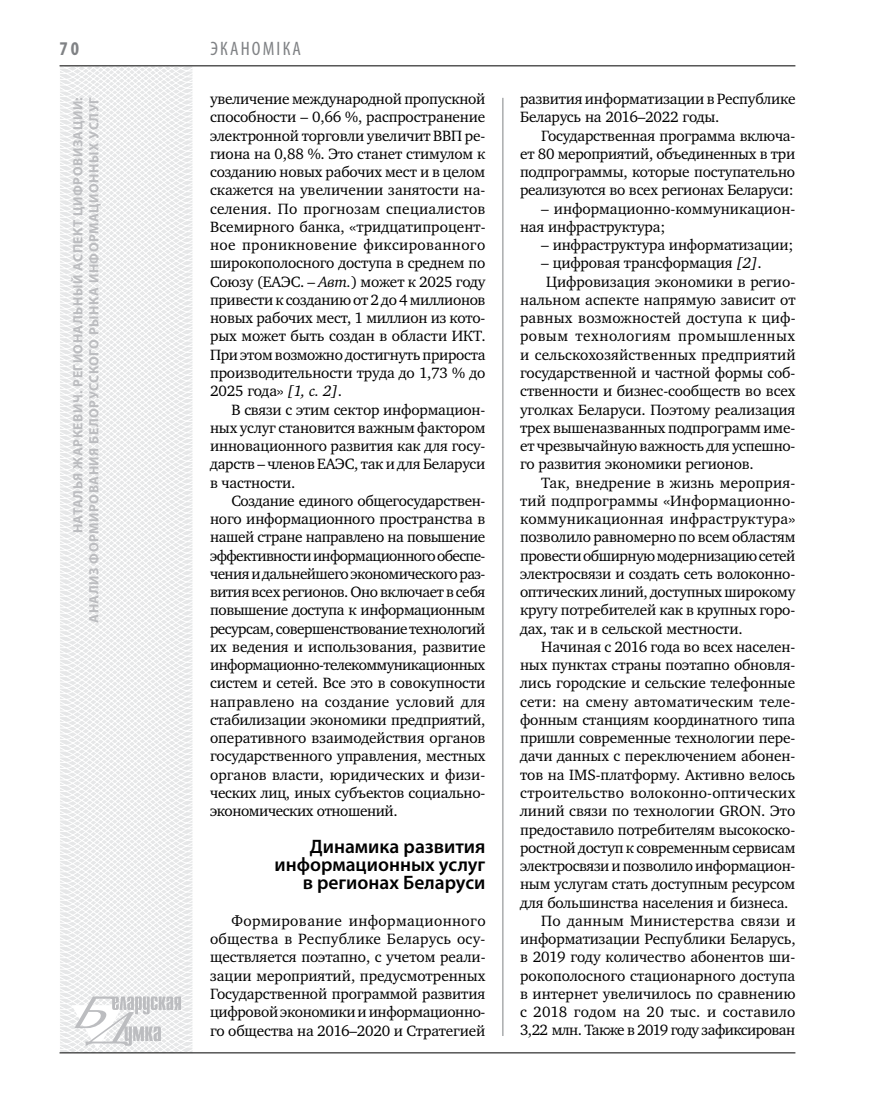
<style>
.page{position:relative;width:872px;height:1106px;background:#fff}
.page>*{position:absolute;margin:0;border:0;box-sizing:border-box;transform-origin:0 0}
.t1{font:600 19.5px/18.3px "Myriad Pro";color:#000;text-align:right}
.t2{font:condensed 19.5px "Myriad Pro";letter-spacing:.11em;color:#808285}
.t3{font:700 condensed 19.5px "Myriad Pro";color:#808285}
.t4{font:15.3px/18.3px "Charter C";letter-spacing:-.01em;color:#000;text-align:justify}
.t5{font:15.3px "Charter C";letter-spacing:.015em;color:#000}
.t6{font:15.3px "Charter C";letter-spacing:.01em;color:#000}
.t7{font:15.3px "Charter C";letter-spacing:.02em;color:#000}
.t8{font:15.3px "Charter C";letter-spacing:-.035em;color:#000}
.t9{font:15.3px "Charter C";letter-spacing:-.03em;color:#000}
.t10{font:15.3px "Charter C";letter-spacing:.03em;color:#000}
.t11{font:700 13.5px/16.2px "Myriad Pro";letter-spacing:.04em;color:#bcbdc0;text-align:right}
.s1{font-style:italic}
</style>
<div class="page">
<svg style="left:59px;top:65px;width:192px;height:989px"></svg>
<hr style="left:502px;top:98px;width:1px;height:938px;background:#808285">
<hr style="left:60px;top:1052px;width:735px;height:1px;background:#000">
<svg style="left:71px;top:996px;width:110px;height:53px"></svg>
<hr style="left:60px;top:65px;width:735px;height:1px;background:#000">
<p class="t3" style="left:60px;top:37px;width:21px">70</p>
<p class="t11" style="left:69px;top:622px;width:527px;rotate:-90deg">Наталья Жаркевич. Региональный аспект цифровизации:<br>анализ формирования белорусского рынка информационных услуг</p>
<p class="t2" style="left:210px;top:37px;width:42px">Эканом</p>
<p class="t2" style="left:276px;top:37px;width:26px">іка</p>
<p class="t4" style="left:210px;top:90px;width:277px">увеличение международной пропускной способности – 0,66 %, распространение электронной торговли увеличит ВВП ре&shy;гиона на 0,88 %. Это станет стимулом к созданию новых рабочих мест и в целом скажется на увеличении занятости на&shy;селения. По прогнозам специалистов Всемирного банка, «тридцатипроцент&shy;ное проникновение фиксированного широкополосного доступа в среднем по Союзу (ЕАЭС. – <span class="s1">Авт.</span>) может к 2025 году привести к созданию от 2 до 4 миллионов новых рабочих мест, 1 миллион из кото&shy;рых может быть создан в области ИКТ.<br>При этом возможно достигнуть прироста производительности труда до 1,73 % до 2025 года» <span class="s1">[1, с. 2]</span>.</p>
<p class="t4" style="left:210px;top:400px;width:277px;text-indent:21px">В связи с этим сектор информацион&shy;ных услуг становится важным фактором инновационного развития как для госу&shy;дарств – членов ЕАЭС, так и для Беларуси в частности.</p>
<p class="t4" style="left:210px;top:491px;width:277px;text-indent:21px">Создание единого общегосударствен&shy;ного информационного пространства в нашей стране направлено на повышение эффективности информационного обеспе&shy;чения и дальнейшего экономического раз&shy;вития всех регионов. Оно включает в себя повышение доступа к информационным ресурсам, совершенствование технологий их ведения и использования, развитие информационно-телекоммуникационных систем и сетей. Все это в совокупности направлено на создание условий для стабилизации экономики предприятий, оперативного взаимодействия органов государственного управления, местных органов власти, юридических и физи&shy;ческих лиц, иных субъектов социально&shy;экономических отношений.</p>
<p class="t1" style="left:274px;top:836px;width:212px">Динамика развития информационных услуг в регионах Беларуси</p>
<p class="t4" style="left:210px;top:911px;width:277px;text-indent:21px">Формирование информационного общества в Республике Беларусь осу&shy;ществляется поэтапно, с учетом реали&shy;зации мероприятий, предусмотренных Государственной программой развития цифровой экономики иинформационно&shy;го общества на 2016–2020 и Стратегией</p>
<p class="t4" style="left:520px;top:90px;width:277px">развития информатизации в Республике<br>Беларусь на 2016–2022 годы.</p>
<p class="t4" style="left:520px;top:126px;width:277px;text-indent:21px">Государственная программа включа&shy;ет 80 мероприятий, объединенных в три подпрограммы, которые поступательно реализуются во всех регионах Беларуси:</p>
<p class="t4" style="left:520px;top:199px;width:275px;text-indent:21px">– информационно-коммуникацион&shy;ная инфраструктура;</p>
<p class="t4" style="left:541px;top:236px;width:254px">– инфраструктура информатизации;</p>
<p class="t4" style="left:541px;top:254px;width:222px">– цифровая трансформация <span class="s1">[2]</span>.</p>
<p class="t4" style="left:546px;top:272px;width:251px">Цифровизация экономики в регио-</p>
<p class="t4" style="left:520px;top:291px;width:277px">нальном аспекте напрямую зависит от</p>
<p class="t6" style="left:520px;top:309px;width:277px">равных возможностей доступа к циф-</p>
<p class="t10" style="left:520px;top:328px;width:277px">ровым технологиям промышленных</p>
<p class="t6" style="left:520px;top:346px;width:277px">и сельскохозяйственных предприятий</p>
<p class="t4" style="left:520px;top:364px;width:277px">государственной и частной формы соб-</p>
<p class="t4" style="left:520px;top:382px;width:277px">ственности и бизнес-сообществ во всех</p>
<p class="t4" style="left:520px;top:400px;width:277px">уголках Беларуси. Поэтому реализация</p>
<p class="t4" style="left:520px;top:418px;width:277px">трех вышеназванных подпрограмм име-</p>
<p class="t4" style="left:520px;top:437px;width:277px">ет чрезвычайную важность для успешно-</p>
<p class="t4" style="left:520px;top:455px;width:235px">го развития экономики регионов.</p>
<p class="t6" style="left:541px;top:474px;width:256px">Так, внедрение в жизнь мероприя-</p>
<p class="t4" style="left:520px;top:491px;width:277px">тий подпрограммы «Информационно-</p>
<p class="t5" style="left:520px;top:510px;width:277px">коммуникационная инфраструктура»</p>
<p class="t4" style="left:520px;top:528px;width:277px">позволило равномерно по всем областям</p>
<p class="t9" style="left:520px;top:547px;width:277px">провести обширную модернизацию сетей</p>
<p class="t4" style="left:520px;top:564px;width:277px">электросвязи и создать сеть волоконно-</p>
<p class="t4" style="left:520px;top:583px;width:277px">оптических линий, доступных широкому</p>
<p class="t4" style="left:520px;top:601px;width:277px">кругу потребителей как в крупных горо-</p>
<p class="t4" style="left:520px;top:619px;width:224px">дах, так и в сельской местности.</p>
<p class="t4" style="left:541px;top:637px;width:255px">Начиная с 2016 года во всех населен-</p>
<p class="t4" style="left:520px;top:656px;width:277px">ных пунктах страны поэтапно обновля-</p>
<p class="t4" style="left:520px;top:674px;width:277px">лись городские и сельские телефонные</p>
<p class="t5" style="left:520px;top:693px;width:277px">сети: на смену автоматическим теле-</p>
<p class="t4" style="left:520px;top:710px;width:277px">фонным станциям координатного типа</p>
<p class="t4" style="left:520px;top:729px;width:277px">пришли современные технологии пере-</p>
<p class="t4" style="left:520px;top:747px;width:277px">дачи данных с переключением абонен-</p>
<p class="t4" style="left:520px;top:765px;width:277px">тов на IMS-платформу. Активно велось</p>
<p class="t5" style="left:520px;top:784px;width:277px">строительство волоконно-оптических</p>
<p class="t4" style="left:520px;top:802px;width:277px">линий связи по технологии GRON. Это</p>
<p class="t4" style="left:520px;top:820px;width:277px">предоставило потребителям высокоско-</p>
<p class="t4" style="left:520px;top:838px;width:277px">ростной доступ к современным сервисам</p>
<p class="t4" style="left:520px;top:856px;width:277px">электросвязи и позволило информацион-</p>
<p class="t4" style="left:520px;top:875px;width:277px">ным услугам стать доступным ресурсом</p>
<p class="t4" style="left:520px;top:893px;width:270px">для большинства населения и бизнеса.</p>
<p class="t7" style="left:541px;top:912px;width:256px">По данным Министерства связи и</p>
<p class="t4" style="left:520px;top:930px;width:277px">информатизации Республики Беларусь,</p>
<p class="t4" style="left:520px;top:948px;width:277px">в 2019 году количество абонентов ши-</p>
<p class="t4" style="left:520px;top:966px;width:277px">рокополосного стационарного доступа</p>
<p class="t4" style="left:520px;top:984px;width:277px">в интернет увеличилось по сравнению</p>
<p class="t7" style="left:520px;top:1003px;width:277px">с 2018 годом на 20 тыс. и составило</p>
<p class="t8" style="left:520px;top:1021px;width:277px">3,22 млн. Также в 2019 году зафиксирован</p>
</div>
